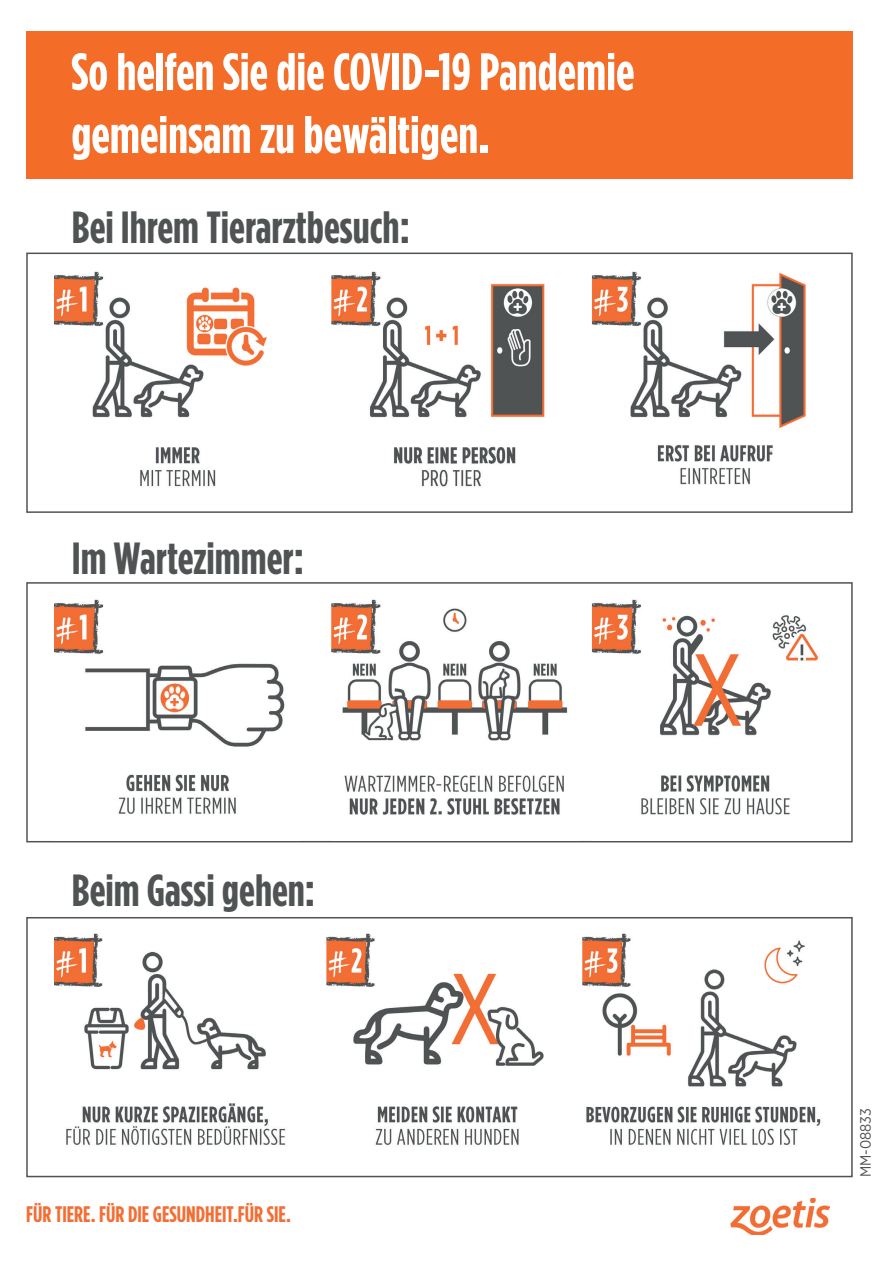
<style>
.page{position:relative;width:893px;height:1263px;background:#fff}
.page>*{position:absolute;margin:0;border:0;box-sizing:border-box;transform-origin:0 0}
.t1{font:700 52.5px/63px "Gotham Condensed";color:#fff}
.t2{font:700 45px "Gotham Condensed";color:#505354}
.t3{font:700 22.5px "Gotham Condensed";color:#f26e35}
.t4{font:15px "Gotham Narrow";color:#505354}
</style>
<div class="page">
<div style="left:26px;top:31px;width:827px;height:148px;background:#f36c28"></div>
<img style="left:54px;top:933px;width:767px;height:212px">
<img style="left:730px;top:1198px;width:99px;height:37px">
<div style="left:26px;top:253px;width:827px;height:260px;border:2px solid #505354"></div>
<div style="left:26px;top:582px;width:827px;height:260px;border:2px solid #505354"></div>
<div style="left:26px;top:917px;width:827px;height:260px;border:2px solid #505354"></div>
<img style="left:54px;top:271px;width:752px;height:216px">
<img style="left:54px;top:599px;width:785px;height:241px">
<p class="t1" style="left:71px;top:40px;width:565px">So helfen Sie die COVID-19 Pandemie gemeinsam zu bewältigen.</p>
<p class="t2" style="left:72px;top:201px;width:339px">Bei Ihrem Tierarztbesuch:</p>
<p class="t2" style="left:72px;top:532px;width:233px">Im Wartezimmer:</p>
<p class="t2" style="left:72px;top:864px;width:245px">Beim Gassi gehen:</p>
<p class="t3" style="left:26px;top:1201px;width:266px">FÜR TIERE. FÜR DIE GESUNDHEIT.FÜR SIE.</p>
<p class="t4" style="left:856px;top:1177px;width:71px;rotate:-90deg">MM-08833</p>
</div>
